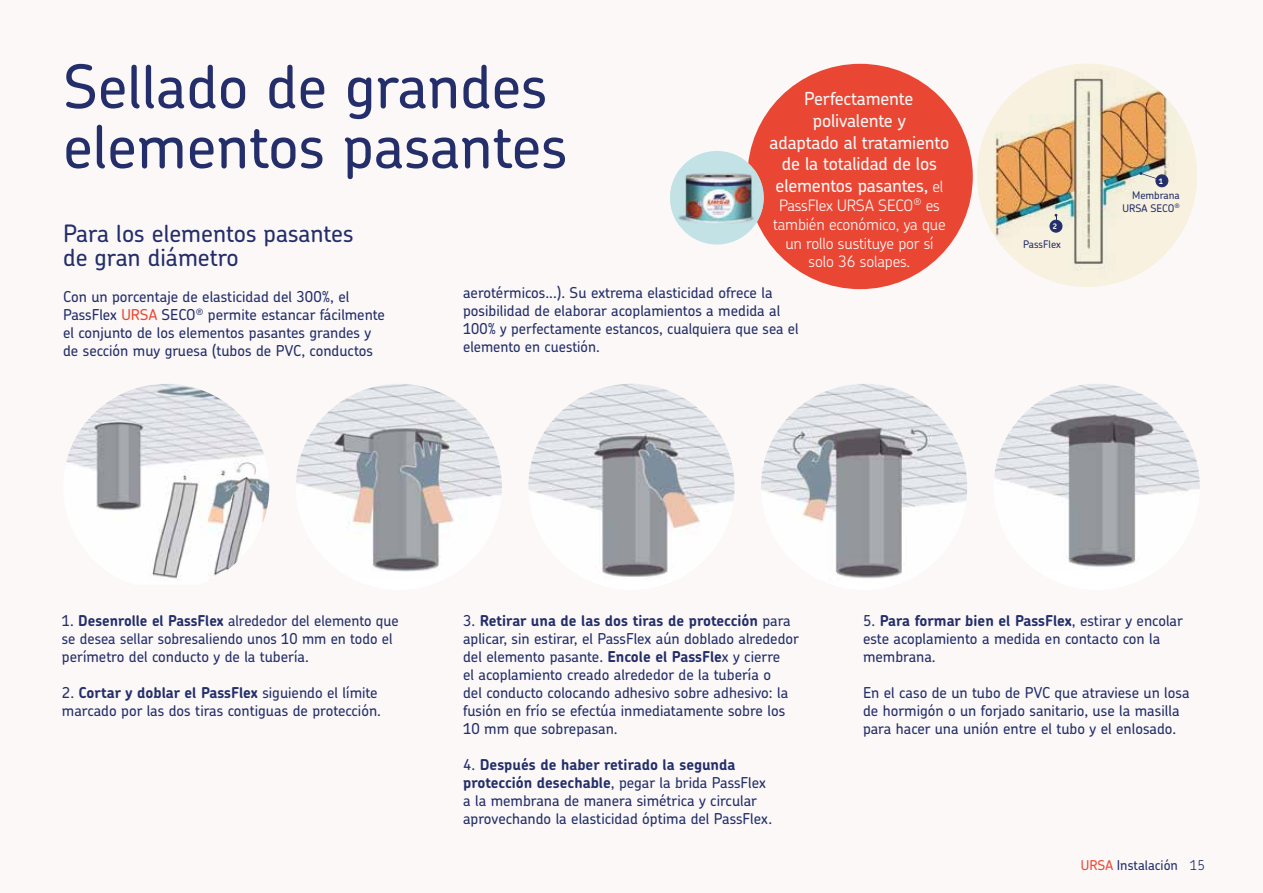
<style>
.page{position:relative;width:1263px;height:893px;background:#fbf8f7}
.page>*{position:absolute;margin:0;border:0;box-sizing:border-box;transform-origin:0 0}
.t1{font:500 60px/60px "Chevin Pro";color:#232e6a}
.t2{font:500 24px/24px "Chevin Pro";color:#232e6a}
.t3{font:500 18px/21.6px "Chevin Pro";letter-spacing:-.01em;color:#fbf8f7;text-align:center}
.t4{font:300 15.75px/18.9px "Chevin Pro";letter-spacing:-.01em;color:#fbf8f7;text-align:center}
.t5{font:500 15px/18px "Chevin Pro";color:#232e6a}
.t6{font:500 13.5px "Chevin Pro";color:#232e6a}
.t7{font:500 10.5px/12.6px "Chevin Pro";color:#232e6a;text-align:right}
.t8{font:700 7.65px "Chevin Pro";color:#fbf8f7}
.s1{font-weight:300;font-size:15.75px}
.s2{color:#e94734}
.s3{font-weight:700}
.s4{font-weight:300}
</style>
<div class="page">
<img style="left:977px;top:64px;width:220px;height:223px;border-radius:50%">
<img style="left:1062px;top:64px;width:25px;height:3px">
<svg style="left:1049px;top:214px;width:13px;height:19px"></svg>
<svg style="left:1139px;top:172px;width:29px;height:15px"></svg>
<img style="left:296px;top:384px;width:206px;height:188px">
<img style="left:66px;top:384px;width:203px;height:195px">
<img style="left:528px;top:384px;width:206px;height:193px">
<img style="left:761px;top:384px;width:206px;height:194px">
<div style="left:994px;top:384px;width:206px;height:206px;background:#fff;border-radius:50%"></div>
<img style="left:994px;top:384px;width:206px;height:185px">
<div style="left:747px;top:64px;width:226px;height:225px;background:#e94734;border-radius:50%"></div>
<img style="left:670px;top:151px;width:94px;height:93px;border-radius:50%">
<img style="left:755px;top:170px;width:9px;height:31px">
<img style="left:670px;top:170px;width:9px;height:36px">
<h1 class="t1" style="left:63px;top:55px;width:506px">Sellado de grandes elementos pasantes</h1>
<p class="t3" style="left:770px;top:88px;width:181px">Perfectamente polivalente y<br>adaptado al tratamiento de la totalidad de los elementos pasantes, <span class="s1">el</span></p>
<p class="t4" style="left:773px;top:195px;width:174px">PassFlex URSA SECO<sup>®</sup> es también económico, ya que un rollo sustituye por sí solo 36 solapes.</p>
<p class="t7" style="left:1122px;top:189px;width:59px">Membrana<br>URSA SECO<sup>®</sup></p>
<p class="t8" style="left:1159px;top:176px;width:6px">1</p>
<p class="t8" style="left:1053px;top:221px;width:6px">2</p>
<h2 class="t2" style="left:63px;top:221px;width:292px">Para los elementos pasantes de gran diámetro</h2>
<p class="t5" style="left:63px;top:287px;width:323px">Con un porcentaje de elasticidad del 300%, el PassFlex <span class="s2">URSA</span> SECO<sup>®</sup> permite estancar fácilmente el conjunto de los elementos pasantes grandes y de sección muy gruesa (tubos de PVC, conductos</p>
<p class="t7" style="left:1023px;top:237px;width:39px">PassFlex</p>
<p class="t5" style="left:463px;top:283px;width:337px">aerotérmicos...). Su extrema elasticidad ofrece la posibilidad de elaborar acoplamientos a medida al 100% y perfectamente estancos, cualquiera que sea el elemento en cuestión.</p>
<p class="t5" style="left:62px;top:611px;width:338px">1. <span class="s3">Desenrolle el PassFlex</span> alrededor del elemento que se desea sellar sobresaliendo unos 10 mm en todo el perímetro del conducto y de la tubería.</p>
<p class="t5" style="left:62px;top:683px;width:321px">2. <span class="s3">Cortar y doblar el PassFlex</span> siguiendo el límite marcado por las dos tiras contiguas de protección.</p>
<p class="t5" style="left:463px;top:611px;width:337px">3. <span class="s3">Retirar una de las dos tiras de protección</span> para aplicar, sin estirar, el PassFlex aún doblado alrededor del elemento pasante. <span class="s3">Encole el PassFle</span>x y cierre<br>el acoplamiento creado alrededor de la tubería o<br>del conducto colocando adhesivo sobre adhesivo: la fusión en frío se efectúa inmediatamente sobre los 10 mm que sobrepasan.</p>
<p class="t5" style="left:463px;top:755px;width:311px">4. <span class="s3">Después de haber retirado la segunda protección desechable</span>, pegar la brida PassFlex a la membrana de manera simétrica y circular aprovechando la elasticidad óptima del PassFlex.</p>
<p class="t5" style="left:863px;top:611px;width:321px">5. <span class="s3">Para formar bien el PassFlex</span>, estirar y encolar este acoplamiento a medida en contacto con la membrana.</p>
<p class="t5" style="left:863px;top:683px;width:328px">En el caso de un tubo de PVC que atraviese un losa de hormigón o un forjado sanitario, use la masilla para hacer una unión entre el tubo y el enlosado.</p>
<p class="t6" style="left:1081px;top:856px;width:126px"><span class="s2">URSA</span> Instalación <span class="s4">15</span></p>
</div>
